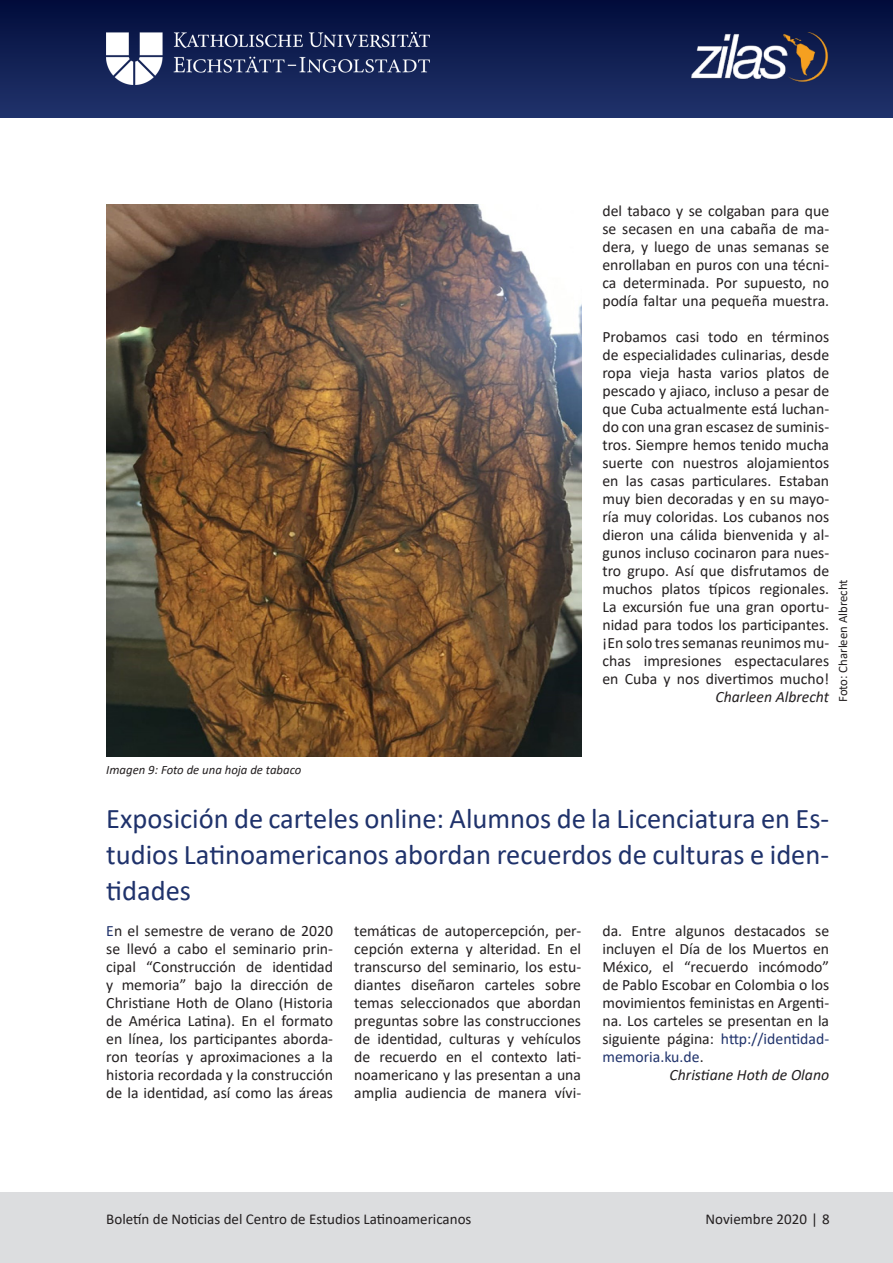
<style>
.page{position:relative;width:893px;height:1263px;background:#fff}
.page>*{position:absolute;margin:0;border:0;box-sizing:border-box;transform-origin:0 0}
.t1{font:28.5px/36px "Calibri";color:#1f326b;text-align:justify}
.t2{font:15.75px/18px "Calibri";color:#231f20;text-align:justify}
.t3{font:italic 15.75px "Calibri";color:#231f20}
.t4{font:15px "Calibri";color:#231f20}
.t5{font:italic 12.75px "Calibri";color:#231f20}
.t6{font:12.75px "Calibri";color:#231f20}
.s1{color:#1f326b}
</style>
<div class="page">
<div style="left:0;top:0;width:893px;height:117px;background:linear-gradient(to bottom,#020d3b,#20336b)"></div>
<div style="left:0;top:1192px;width:893px;height:71px;background:#dcdddf"></div>
<img style="left:106px;top:33px;width:323px;height:52px">
<img style="left:690px;top:33px;width:139px;height:52px">
<img style="left:106px;top:204px;width:475px;height:552px">
<p class="t2" style="left:602px;top:201px;width:228px">del tabaco y se colgaban para que se secasen en una cabaña de ma&shy;dera, y luego de unas semanas se enrollaban en puros con una técni&shy;ca determinada. Por supuesto, no podía faltar una pequeña muestra.</p>
<p class="t2" style="left:602px;top:327px;width:228px">Probamos casi todo en términos de especialidades culinarias, desde ropa vieja hasta varios platos de pescado y ajiaco, incluso a pesar de que Cuba actualmente está luchan&shy;do con una gran escasez de suminis&shy;tros. Siempre hemos tenido mucha suerte con nuestros alojamientos en las casas particulares. Estaban muy bien decoradas y en su mayo&shy;ría muy coloridas. Los cubanos nos dieron una cálida bienvenida y al&shy;gunos incluso cocinaron para nues&shy;tro grupo. Así que disfrutamos de muchos platos típicos regionales.</p>
<p class="t2" style="left:602px;top:597px;width:228px">La excursión fue una gran oportu&shy;nidad para todos los participantes. ¡En solo tres semanas reunimos mu&shy;chas impresiones espectaculares en Cuba y nos divertimos mucho!</p>
<p class="t3" style="left:715px;top:686px;width:115px">Charleen Albrecht</p>
<p class="t6" style="left:834px;top:702px;width:124px;rotate:-90deg">Foto: Charleen Albrecht</p>
<p class="t5" style="left:106px;top:761px;width:197px">Imagen 9: Foto de una hoja de tabaco</p>
<p class="t1" style="left:106px;top:800px;width:724px">Exposición de carteles online: Alumnos de la Licenciatura en Es&shy;tudios Latinoamericanos abordan recuerdos de culturas e iden&shy;tidades</p>
<p class="t2" style="left:106px;top:921px;width:228px"><span class="s1">E</span>n el semestre de verano de 2020 se llevó a cabo el seminario prin&shy;cipal “Construcción de identidad y memoria” bajo la dirección de Christiane Hoth de Olano (Historia de América Latina). En el formato en línea, los participantes aborda&shy;ron teorías y aproximaciones a la historia recordada y la construcción de la identidad, así como las áreas</p>
<p class="t2" style="left:354px;top:921px;width:228px">temáticas de autopercepción, per&shy;cepción externa y alteridad. En el transcurso del seminario, los estu&shy;diantes diseñaron carteles sobre temas seleccionados que abordan preguntas sobre las construcciones de identidad, culturas y vehículos de recuerdo en el contexto lati&shy;noamericano y las presentan a una amplia audiencia de manera vívi-</p>
<p class="t2" style="left:602px;top:921px;width:228px">da. Entre algunos destacados se incluyen el Día de los Muertos en México, el “recuerdo incómodo” de Pablo Escobar en Colombia o los movimientos feministas en Argenti&shy;na. Los carteles se presentan en la siguiente página: <span class="s1">http://identidad&shy;memoria.ku.de</span>.</p>
<p class="t3" style="left:670px;top:1064px;width:161px">Christiane Hoth de Olano</p>
<p class="t4" style="left:106px;top:1209px;width:367px">Boletín de Noticias del Centro de Estudios Latinoamericanos</p>
<p class="t4" style="left:706px;top:1209px;width:126px">Noviembre 2020 | 8</p>
</div>
